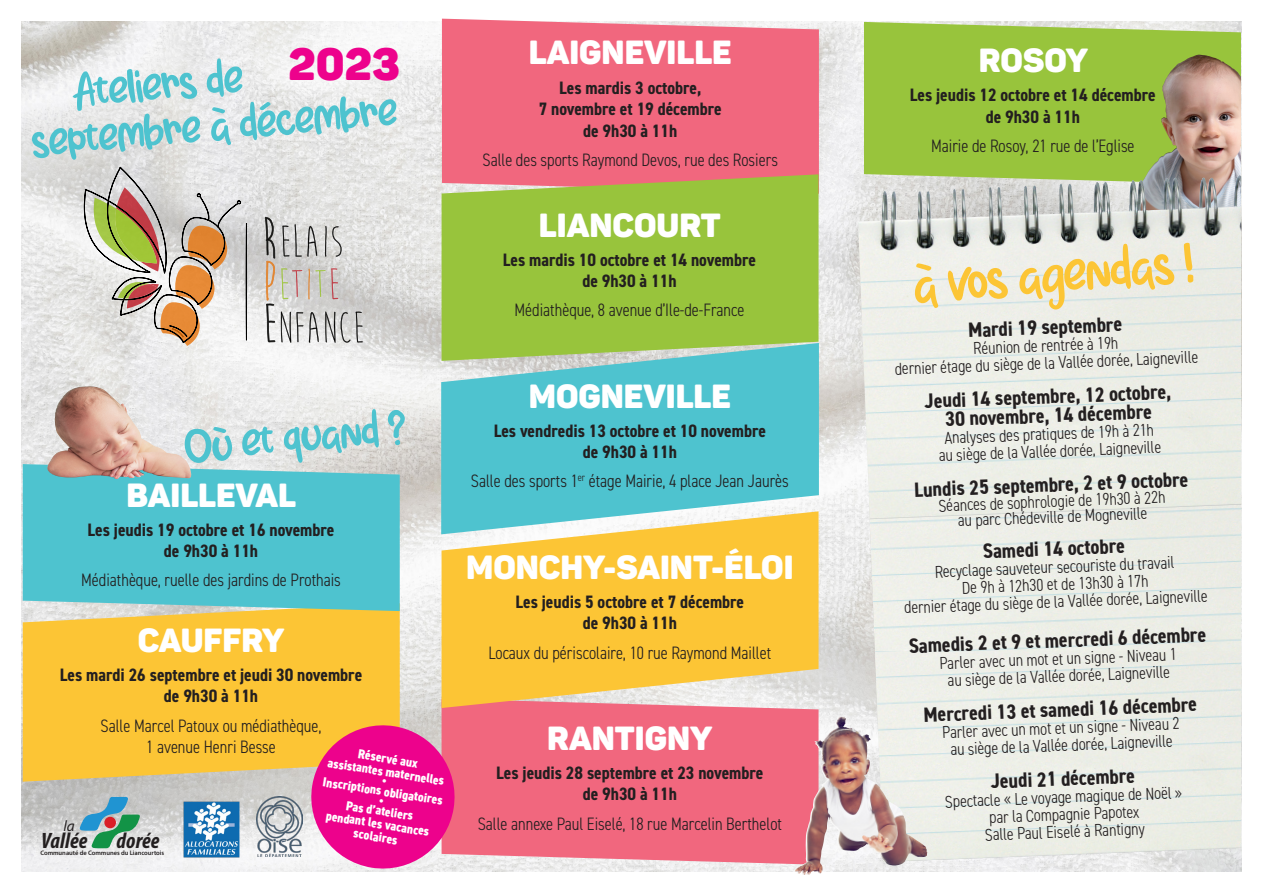
<style>
.page{position:relative;width:1263px;height:893px;background:#fff}
.page>*{position:absolute;margin:0;border:0;box-sizing:border-box;transform-origin:0 0}
.t1{font:68.85px "Lemon Juice";color:#fcc535}
.t2{font:58.5px "Lemon Juice";color:#4ec3cf}
.t3{font:44.7px "Panton Black Caps";color:#ed028c}
.t4{font:33px "Panton Black Caps";color:#fff}
.t5{font:italic 700 condensed 22.35px "Myriad Pro";letter-spacing:.005em;color:#231f20}
.t6{font:700 condensed 20.7px "DIN2014";color:#231f20}
.t7{font:700 condensed 18px "DIN2014";color:#231f20}
.t8{font:300 condensed 18px "DIN2014";color:#231f20}
.t9{font:300 condensed 17.25px/15.6px "DIN2014";color:#231f20;text-align:center}
.t10{font:italic 15.15px "Myriad Pro";color:#231f20}
.t11{font:800 condensed 13.2px "DIN2014";color:#fff}
.t12{font:600 6.45px "Myriad Pro";letter-spacing:-.005em;color:#231f20}
</style>
<div class="page">
<img style="left:21px;top:21px;width:1221px;height:851px">
<div style="left:442px;top:19px;width:377px;height:175px;background:#f1677e"></div>
<div style="left:442px;top:708px;width:376px;height:157px;background:#f1677e"></div>
<div style="left:23px;top:611px;width:377px;height:171px;background:#fcc535"></div>
<div style="left:442px;top:174px;width:376px;height:169px;background:#98c43c"></div>
<svg style="left:442px;top:534px;width:376px;height:174px;background:#f9c74a"></svg>
<svg style="left:441px;top:343px;width:378px;height:191px;background:#6bc7c6"></svg>
<svg style="left:864px;top:22px;width:377px;height:163px;background:#a0bf51"></svg>
<svg style="left:23px;top:464px;width:377px;height:147px;background:#57c4cf"></svg>
<img style="left:1170px;top:55px;width:27px;height:18px">
<svg style="left:265px;top:217px;width:10px;height:125px"></svg>
<svg style="left:282px;top:226px;width:7px;height:31px"></svg>
<svg style="left:295px;top:224px;width:22px;height:33px"></svg>
<svg style="left:325px;top:226px;width:17px;height:31px"></svg>
<svg style="left:281px;top:268px;width:21px;height:31px"></svg>
<svg style="left:308px;top:269px;width:17px;height:30px"></svg>
<svg style="left:331px;top:268px;width:7px;height:31px"></svg>
<svg style="left:281px;top:312px;width:22px;height:31px"></svg>
<svg style="left:309px;top:312px;width:10px;height:31px"></svg>
<svg style="left:325px;top:312px;width:25px;height:31px"></svg>
<svg style="left:356px;top:312px;width:7px;height:31px"></svg>
<svg style="left:83px;top:167px;width:164px;height:180px;background:#ccbfab"></svg>
<img style="left:47px;top:386px;width:145px;height:93px">
<img style="left:257px;top:797px;width:45px;height:60px">
<svg style="left:79px;top:797px;width:61px;height:51px;background:#86b8b4"></svg>
<div style="left:104px;top:817px;width:12px;height:11px;background:#d91f28;border-radius:50%"></div>
<img style="left:184px;top:802px;width:55px;height:55px">
<img style="left:869px;top:502px;width:372px;height:232px">
<img style="left:875px;top:651px;width:366px;height:211px">
<img style="left:1129px;top:176px;width:109px;height:35px">
<img style="left:814px;top:716px;width:28px;height:30px">
<svg style="left:306px;top:720px;width:154px;height:152px;background:#ed3d92"></svg>
<p class="t3" style="left:288px;top:35px;width:113px">2023</p>
<p class="t2" style="left:72px;top:61px;width:170px;rotate:-5deg">Ateliers de</p>
<p class="t2" style="left:29px;top:111px;width:368px;rotate:-5deg">septembre à décembre</p>
<p class="t4" style="left:529px;top:31px;width:204px">LAIGNEVILLE</p>
<p class="t7" style="left:559px;top:75px;width:144px">Les mardis 3 octobre,</p>
<p class="t7" style="left:539px;top:97px;width:185px">7 novembre et 19 décembre</p>
<p class="t7" style="left:583px;top:119px;width:96px">de 9h30 à 11h</p>
<p class="t8" style="left:482px;top:149px;width:297px">Salle des sports Raymond Devos, rue des Rosiers</p>
<p class="t4" style="left:539px;top:204px;width:183px">LIANCOURT</p>
<p class="t7" style="left:503px;top:248px;width:255px">Les mardis 10 octobre et 14 novembre</p>
<p class="t7" style="left:582px;top:269px;width:96px">de 9h30 à 11h</p>
<p class="t8" style="left:514px;top:299px;width:231px">Médiathèque, 8 avenue d’Ile-de-France</p>
<p class="t2" style="left:182px;top:415px;width:224px;rotate:-5deg">Où et quand ?</p>
<p class="t4" style="left:127px;top:474px;width:171px">BAILLEVAL</p>
<p class="t7" style="left:88px;top:517px;width:248px">Les jeudis 19 octobre et 16 novembre</p>
<p class="t7" style="left:164px;top:539px;width:96px">de 9h30 à 11h</p>
<p class="t8" style="left:81px;top:569px;width:261px">Médiathèque, ruelle des jardins de Prothais</p>
<p class="t4" style="left:138px;top:619px;width:148px">CAUFFRY</p>
<p class="t7" style="left:60px;top:663px;width:304px">Les mardi 26 septembre et jeudi 30 novembre</p>
<p class="t7" style="left:164px;top:684px;width:96px">de 9h30 à 11h</p>
<p class="t8" style="left:101px;top:714px;width:222px">Salle Marcel Patoux ou médiathèque,</p>
<p class="t8" style="left:146px;top:736px;width:131px">1 avenue Henri Besse</p>
<p class="t11" style="left:360px;top:745px;width:62px;rotate:9deg">Réservé aux</p>
<p class="t11" style="left:329px;top:754px;width:119px;rotate:9deg">assistantes maternelles</p>
<p class="t11" style="left:324px;top:773px;width:123px;rotate:9deg">Inscriptions obligatoires</p>
<p class="t11" style="left:348px;top:796px;width:69px;rotate:9deg">Pas d’ateliers</p>
<p class="t11" style="left:328px;top:806px;width:106px;rotate:9deg">pendant les vacances</p>
<p class="t10" style="left:63px;top:816px;width:13px">la</p>
<p class="t12" style="left:40px;top:849px;width:125px">Communauté de Communes du Liancourtois</p>
<p class="t11" style="left:355px;top:824px;width:46px;rotate:9deg">scolaires</p>
<p class="t5" style="left:41px;top:827px;width:48px">Vallée</p>
<p class="t5" style="left:116px;top:827px;width:45px">dorée</p>
<p class="t4" style="left:529px;top:375px;width:204px">MOGNEVILLE</p>
<p class="t7" style="left:494px;top:419px;width:274px">Les vendredis 13 octobre et 10 novembre</p>
<p class="t7" style="left:583px;top:440px;width:96px">de 9h30 à 11h</p>
<p class="t8" style="left:471px;top:470px;width:319px">Salle des sports 1<sup>er</sup> étage Mairie, 4 place Jean Jaurès</p>
<p class="t4" style="left:466px;top:546px;width:329px">MONCHY-SAINT-ÉLOI</p>
<p class="t7" style="left:515px;top:590px;width:230px">Les jeudis 5 octobre et 7 décembre</p>
<p class="t7" style="left:583px;top:611px;width:96px">de 9h30 à 11h</p>
<p class="t8" style="left:488px;top:641px;width:284px">Locaux du périscolaire, 10 rue Raymond Maillet</p>
<p class="t4" style="left:547px;top:717px;width:167px">RANTIGNY</p>
<p class="t7" style="left:496px;top:761px;width:269px">Les jeudis 28 septembre et 23 novembre</p>
<p class="t7" style="left:583px;top:782px;width:96px">de 9h30 à 11h</p>
<p class="t8" style="left:478px;top:812px;width:306px">Salle annexe Paul Eiselé, 18 rue Marcelin Berthelot</p>
<p class="t4" style="left:979px;top:39px;width:111px">ROSOY</p>
<p class="t7" style="left:910px;top:83px;width:247px">Les jeudis 12 octobre et 14 décembre</p>
<p class="t7" style="left:986px;top:105px;width:96px">de 9h30 à 11h</p>
<p class="t8" style="left:931px;top:135px;width:205px">Mairie de Rosoy, 21 rue de l’Eglise</p>
<p class="t1" style="left:911px;top:250px;width:282px;rotate:-5deg">à vos agendas !</p>
<p class="t6" style="left:968px;top:316px;width:156px;rotate:-2deg">Mardi 19 septembre</p>
<p class="t9" style="left:973px;top:340px;width:147px;rotate:-2deg">Réunion de rentrée à 19h</p>
<p class="t9" style="left:895px;top:360px;width:305px;rotate:-2deg">dernier étage du siège de la Vallée dorée, Laigneville</p>
<p class="t6" style="left:924px;top:387px;width:248px;rotate:-2deg">Jeudi 14 septembre, 12 octobre,</p>
<p class="t6" style="left:945px;top:405px;width:208px;rotate:-2deg">30 novembre, 14 décembre</p>
<p class="t9" style="left:944px;top:430px;width:211px;rotate:-2deg">Analyses des pratiques de 19h à 21h</p>
<p class="t9" style="left:939px;top:447px;width:224px;rotate:-2deg">au siège de la Vallée dorée, Laigneville</p>
<p class="t6" style="left:914px;top:475px;width:276px;rotate:-2deg">Lundis 25 septembre, 2 et 9 octobre</p>
<p class="t9" style="left:938px;top:497px;width:228px;rotate:-2deg">Séances de sophrologie de 19h30 à 22h au parc Chédeville de Mogneville</p>
<p class="t6" style="left:982px;top:537px;width:144px;rotate:-2deg">Samedi 14 octobre</p>
<p class="t9" style="left:934px;top:563px;width:241px;rotate:-2deg">Recyclage sauveteur secouriste du travail</p>
<p class="t9" style="left:962px;top:580px;width:188px;rotate:-2deg">De 9h à 12h30 et de 13h30 à 17h</p>
<p class="t9" style="left:904px;top:599px;width:305px;rotate:-2deg">dernier étage du siège de la Vallée dorée, Laigneville</p>
<p class="t6" style="left:908px;top:631px;width:299px;rotate:-2deg">Samedis 2 et 9 et mercredi 6 décembre</p>
<p class="t9" style="left:939px;top:655px;width:239px;rotate:-2deg">Parler avec un mot et un signe - Niveau 1</p>
<p class="t9" style="left:947px;top:672px;width:224px;rotate:-2deg">au siège de la Vallée dorée, Laigneville</p>
<p class="t6" style="left:923px;top:700px;width:275px;rotate:-2deg">Mercredi 13 et samedi 16 décembre</p>
<p class="t9" style="left:942px;top:724px;width:239px;rotate:-2deg">Parler avec un mot et un signe - Niveau 2</p>
<p class="t9" style="left:950px;top:741px;width:224px;rotate:-2deg">au siège de la Vallée dorée, Laigneville</p>
<p class="t6" style="left:990px;top:767px;width:146px;rotate:-2deg">Jeudi 21 décembre</p>
<p class="t9" style="left:945px;top:793px;width:239px;rotate:-2deg">Spectacle « Le voyage magique de Noël »</p>
<p class="t9" style="left:989px;top:809px;width:152px;rotate:-2deg">par la Compagnie Papotex</p>
<p class="t9" style="left:985px;top:827px;width:161px;rotate:-2deg">Salle Paul Eiselé à Rantigny</p>
</div>
